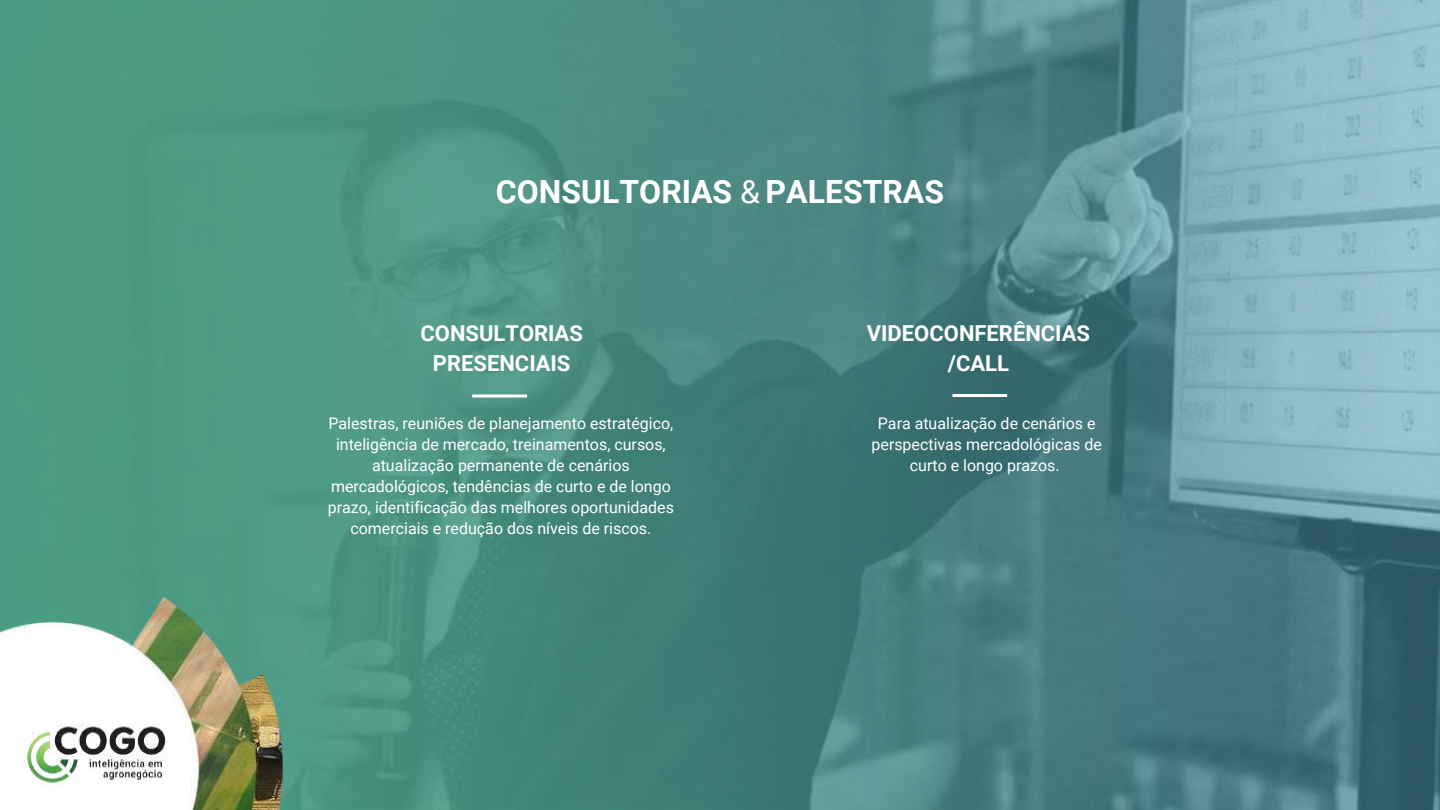
<style>
.page{position:relative;width:1440px;height:810px;background:#fff}
.page>*{position:absolute;margin:0;border:0;box-sizing:border-box;transform-origin:0 0}
.t1{font:700 32px "Roboto";color:#fff}
.t2{font:700 22px/30px "Roboto";color:#fff;text-align:center}
.t3{font:16px/21px "Roboto";color:#fff;text-align:center}
.s1{font-weight:400}
</style>
<div class="page">
<img style="left:0;top:0;width:1440px;height:810px">
<hr style="left:472px;top:395px;width:55px;height:3px;background:#fff">
<hr style="left:952px;top:394px;width:55px;height:3px;background:#fff">
<img style="left:0;top:589px;width:333px;height:220px">
<img style="left:0;top:700px;width:191px;height:109px">
<h1 class="t1" style="left:496px;top:173px;width:450px">CONSULTORIAS <span class="s1">&amp;</span> PALESTRAS</h1>
<h2 class="t2" style="left:420px;top:318px;width:164px">CONSULTORIAS<br>PRESENCIAIS</h2>
<h2 class="t2" style="left:867px;top:318px;width:225px">VIDEOCONFERÊNCIAS /CALL</h2>
<p class="t3" style="left:328px;top:413px;width:348px">Palestras, reuniões de planejamento estratégico, inteligência de mercado, treinamentos, cursos, atualização permanente de cenários mercadológicos, tendências de curto e de longo prazo, identificação das melhores oportunidades comerciais e redução dos níveis de riscos.</p>
<p class="t3" style="left:872px;top:413px;width:232px">Para atualização de cenários e perspectivas mercadológicas de curto e longo prazos.</p>
</div>
